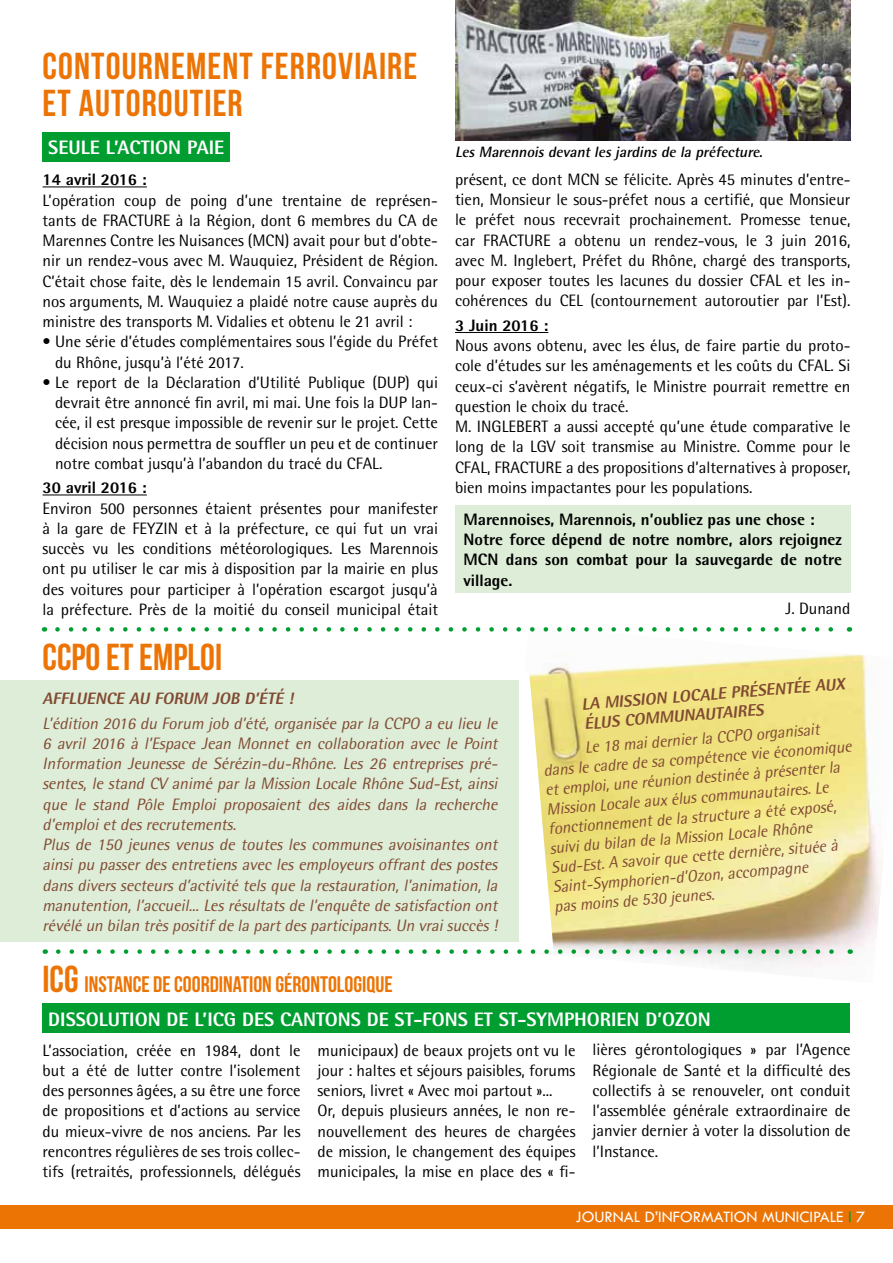
<style>
.page{position:relative;width:893px;height:1263px;background:#fff}
.page>*{position:absolute;margin:0;border:0;box-sizing:border-box;transform-origin:0 0}
.t1{font:37.5px/37.5px "Bebas Neue";letter-spacing:.03em;color:#ec7405}
.t2{font:22.5px "Bebas Neue";color:#ec7405}
.t3{font:800 19.5px "Rotis Semi Sans";color:#fff}
.t4{font:16.5px/20.2px "Rotis Semi Sans";color:#000;text-align:justify}
.t5{font:italic 16.5px/20.2px "Rotis Semi Sans";color:#804a32}
.t6{font:800 16.5px/20.2px "Rotis Semi Sans";color:#000}
.t7{font:italic 800 16.5px/18.8px "Rotis Semi Sans";color:#804a32}
.t8{font:16.5px "Tw Cen";color:#fff}
.t9{font:italic 700 15px "Rotis Semi Sans";color:#000}
.s1{font-size:37.5px}
.s2{color:#009d30}
</style>
<div class="page">
<img style="left:548px;top:627px;width:333px;height:341px">
<img style="left:455px;top:0;width:395px;height:140px">
<div style="left:455px;top:506px;width:395px;height:87px;background:#deedd7"></div>
<div style="left:0;top:1205px;width:893px;height:24px;background:#ec7405"></div>
<hr style="left:43px;top:186px;width:104px;height:1px;background:#000">
<hr style="left:43px;top:494px;width:104px;height:1px;background:#000">
<hr style="left:455px;top:332px;width:93px;height:1px;background:#000">
<div style="left:43px;top:132px;width:187px;height:30px;background:#009d30"></div>
<svg style="left:57px;top:627px;width:785px;height:5px"></svg>
<div style="left:43px;top:1003px;width:807px;height:30px;background:#009d30"></div>
<svg style="left:58px;top:672px;width:785px;height:285px"></svg>
<div style="left:0;top:680px;width:519px;height:262px;background:#deedd7"></div>
<h1 class="t1" style="left:43px;top:47px;width:376px">CONTOURNEMENT FERROVIAIRE<br>ET AUTOROUTIER</h1>
<p class="t3" style="left:48px;top:135px;width:177px">Seule l’action paie</p>
<p class="t9" style="left:455px;top:143px;width:312px">Les Marennois devant les jardins de la préfecture.</p>
<p class="t6" style="left:43px;top:169px;width:106px">14 avril 2016 :</p>
<p class="t4" style="left:43px;top:190px;width:397px">L’opération coup de poing d’une trentaine de représen&shy;tants de FRACTURE à la Région, dont 6 membres du CA de Marennes Contre les Nuisances (MCN) avait pour but d’obte&shy;nir un rendez-vous avec M. Wauquiez, Président de Région.<br>C’était chose faite, dès le lendemain 15 avril. Convaincu par nos arguments, M. Wauquiez a plaidé notre cause auprès du ministre des transports M. Vidalies et obtenu le 21 avril :</p>
<p class="t4" style="left:55px;top:331px;width:384px;text-indent:-13px">• Une série d’études complémentaires sous l’égide du Préfet du Rhône, jusqu’à l’été 2017.</p>
<p class="t4" style="left:55px;top:372px;width:384px;text-indent:-13px">• Le report de la Déclaration d’Utilité Publique (DUP) qui devrait être annoncé fin avril, mi mai. Une fois la DUP lan&shy;cée, il est presque impossible de revenir sur le projet. Cette décision nous permettra de souffler un peu et de continuer notre combat jusqu’à l’abandon du tracé du CFAL.</p>
<p class="t6" style="left:43px;top:477px;width:106px">30 avril 2016 :</p>
<p class="t4" style="left:43px;top:498px;width:397px">Environ 500 personnes étaient présentes pour manifester à la gare de FEYZI N et à la préfecture, ce qui fut un vrai succès vu les conditions météorologiques. Les Marennois ont pu utiliser le car mis à disposition par la mairie en plus des voitures pour participer à l’opération escargot jusqu’à la préfecture. Près de la moitié du conseil municipal était</p>
<h1 class="t1" style="left:43px;top:638px;width:157px">CCPO ET EMPLOI</h1>
<p class="t4" style="left:455px;top:169px;width:397px">présent, ce dont MCN se félicite. Après 45 minutes d’entre&shy;tien, Monsieur le sous-préfet nous a certifié, que Monsieur le préfet nous recevrait prochainement. Promesse tenue, car FRACTURE a obtenu un rendez-vous, le 3 juin 2016, avec M. I nglebert, Préfet du Rhône, chargé des transports, pour exposer toutes les lacunes du dossier CFAL et les in&shy;cohérences du CEL (contournement autoroutier par l’Est).</p>
<p class="t6" style="left:455px;top:315px;width:95px">3 Juin 2016 :</p>
<p class="t4" style="left:455px;top:335px;width:397px;text-align:left">Nous avons obtenu, avec les élus, de faire partie du proto&shy;cole d’études sur les aménagements et les coûts du CFAL. Si ceux-ci s’avèrent négatifs, le Ministre pourrait remettre en question le choix du tracé.<br>M. I NGLEBERT a aussi accepté qu’une étude comparative le long de la LGV soit transmise au Ministre. Comme pour le CFAL, FRACTURE a des propositions d’alternatives à proposer, bien moins impactantes pour les populations.</p>
<p class="t6" style="left:463px;top:509px;width:380px">Marennoises, Marennois, n’oubliez pas une chose :<br>Notre force dépend de notre nombre, alors rejoignez MCN dans son combat pour la sauvegarde de notre village.</p>
<p class="t4" style="left:786px;top:598px;width:66px">J. Dunand</p>
<p class="t7" style="left:43px;top:689px;width:256px">AFFLUENCE AU FORUM JOB D ’ÉTÉ !</p>
<p class="t5" style="left:42px;top:713px;width:460px">L’édition 2016 du Forum job d’été, organisée par la CCPO a eu lieu le 6 avril 2016 à l’Espace Jean Monnet en collaboration avec le Point I nformation Jeunesse de Sérézin-du-Rhône. Les 26 entreprises pré&shy;sentes, le stand CV animé par la Mission Locale Rhône Sud-Est, ainsi que le stand Pôle Emploi proposaient des aides dans la recherche d’emploietdesrecrutements.<br>Plus de 150 jeunes venus de toutes les communes avoisinantes ont ainsi pu passer des entretiens avec les employeurs offrant des postes dans divers secteurs d’activité tels que la restauration, l’animation, la manutention, l’accueil... Les résultats de l’enquête de satisfaction ont révélé un bilan trèspositifde la partdesparticipants.Un vraisuccès !</p>
<h2 class="t2" style="left:43px;top:972px;width:352px"><span class="s1">ICG</span> INSTANCE DE COORDINATION GÉRONTOLOGIQUE</h2>
<p class="t7" style="left:581px;top:696px;width:265px;rotate:-5deg">LA MISS ION LO CALE PRÉSENTÉE AUX<br>ÉLUS COMM</p>
<p class="t7" style="left:672px;top:707px;width:90px;rotate:-5deg">UNAUTAIRES</p>
<p class="t5" style="left:540px;top:742px;width:311px;line-height:19.4px;text-indent:44px;rotate:-5deg">Le 18 mai dernier la CCPO organisait dans le cadre de sa compétence vie économique et emploi, une réunion destinée à présenter la Mission Locale aux élus communautaires. Le fonctionnement de la structure a été exposé, suivi du bilan de la Mission Locale Rhône Sud-Est. A savoir que cette dernière, située à Saint-Symphorien-d’Ozon, accompagne<br>pas moins de 530 jeunes.</p>
<p class="t3" style="left:48px;top:1007px;width:664px">Dissolution de l’Icg des cantons de St-Fons et St-Sym phorien d’Ozon</p>
<p class="t4" style="left:43px;top:1040px;width:259px">L’association, créée en 1984, dont le but a été de lutter contre l’isolement des personnes âgées, a su être une force de propositions et d’actions au service du mieux-vivre de nos anciens. Par les rencontres régulières de ses trois collec&shy;tifs (retraités, professionnels, délégués</p>
<p class="t4" style="left:317px;top:1040px;width:259px;text-align:left">municipaux) de beaux projets ont vu le jour : haltes et séjours paisibles, forums seniors, livret « Avec moi partout »...<br>Or, depuis plusieurs années, le non re&shy;nouvellement des heures de chargées de mission, le changement des équipes municipales, la mise en place des « fi-</p>
<p class="t4" style="left:592px;top:1040px;width:259px">lières gérontologiques » par l’Agence Régionale de Santé et la difficulté des collectifs à se renouveler, ont conduit l’assemblée générale extraordinaire de janvier dernier à voter la dissolution de l’I nstance.</p>
<p class="t8" style="left:576px;top:1207px;width:291px">JOURNAL D’INFORMATION MUNICIPALE <span class="s2">L</span> 7</p>
</div>
